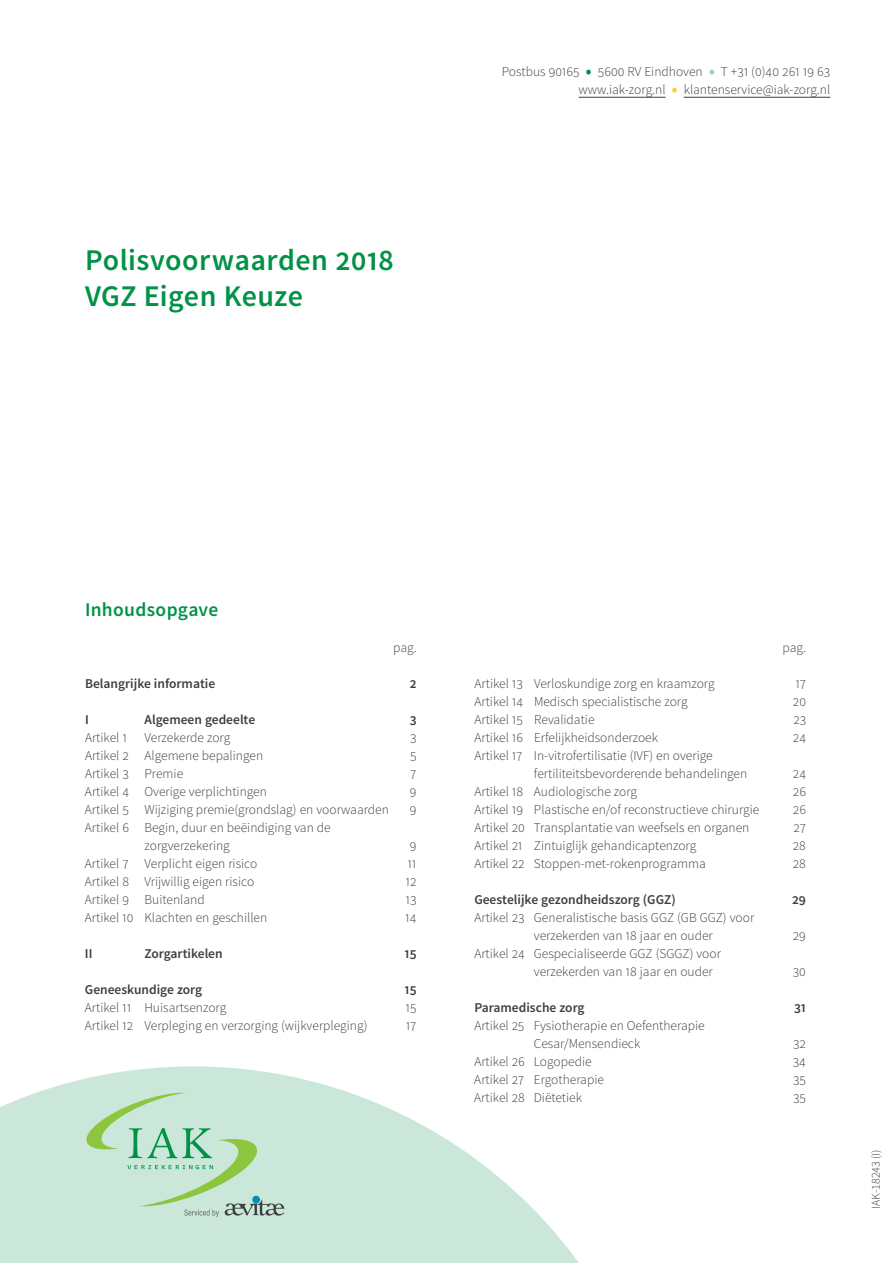
<style>
.page{position:relative;width:893px;height:1263px;background:#fff}
.page>*{position:absolute;margin:0;border:0;box-sizing:border-box;transform-origin:0 0}
.t1{font:600 30px/36px "Source Sans Pro";letter-spacing:.01em;color:#009247}
.t2{font:600 19.5px "Source Sans Pro";letter-spacing:.015em;color:#009247}
.t3{font:300 13.5px/18px "Source Sans Pro";color:#3e3e3f}
.t4{font:600 13.5px "Source Sans Pro";color:#3e3e3f}
.t5{font:300 12px "Source Sans Pro";color:#3e3e3f}
.s1{font-size:22.5px;color:#009247}
.s2{font-size:22.5px;color:#96d2b9}
.s3{font-size:22.5px;color:#fecd33}
</style>
<div class="page">
<svg style="left:0;top:1066px;width:579px;height:197px;fill:#cae7d9"></svg>
<hr style="left:579px;top:97px;width:87px;height:1px;background:#3e3e3f">
<hr style="left:684px;top:97px;width:146px;height:1px;background:#3e3e3f">
<svg style="left:86px;top:1093px;width:198px;height:124px;background:#bbdfc5"></svg>
<h1 class="t1" style="left:85px;top:242px;width:311px">Polisvoorwaarden 2018<br>VGZ Eigen Keuze</h1>
<p class="t3" style="left:502px;top:63px;width:330px;text-align:right">Postbus 90165 <span class="s1">•</span> 5600 RV Eindhoven <span class="s2">•</span> T +31 (0)40 261 19 63 www.iak-zorg.nl <span class="s3">•</span> klantenservice@iak-zorg.nl</p>
<h2 class="t2" style="left:85px;top:597px;width:135px">Inhoudsopgave</h2>
<p class="t3" style="left:393px;top:639px;width:25px">pag.</p>
<p class="t4" style="left:85px;top:675px;width:132px">Belangrijke informatie</p>
<p class="t4" style="left:410px;top:675px;width:8px">2</p>
<p class="t4" style="left:85px;top:711px;width:5px">I</p>
<p class="t4" style="left:145px;top:711px;width:112px">Algemeen gedeelte</p>
<p class="t4" style="left:410px;top:711px;width:8px">3</p>
<p class="t3" style="left:85px;top:729px;width:44px">Artikel 1</p>
<p class="t3" style="left:145px;top:729px;width:87px">Verzekerde zorg</p>
<p class="t3" style="left:410px;top:729px;width:8px">3</p>
<p class="t3" style="left:85px;top:747px;width:180px">Artikel 2 Algemene bepalingen</p>
<p class="t3" style="left:410px;top:747px;width:8px">5</p>
<p class="t3" style="left:85px;top:765px;width:100px">Artikel 3 Premie</p>
<p class="t3" style="left:410px;top:765px;width:8px">7</p>
<p class="t3" style="left:85px;top:783px;width:183px">Artikel 4 Overige verplichtingen</p>
<p class="t3" style="left:410px;top:783px;width:8px">9</p>
<p class="t3" style="left:85px;top:801px;width:305px">Artikel 5 Wijziging premie(grondslag) en voorwaarden</p>
<p class="t3" style="left:410px;top:801px;width:8px">9</p>
<p class="t3" style="left:144px;top:819px;width:188px;text-indent:-60px">Artikel 6 Begin, duur en beëindiging van de zorgverzekering</p>
<p class="t3" style="left:410px;top:837px;width:8px">9</p>
<p class="t3" style="left:85px;top:855px;width:174px">Artikel 7 Verplicht eigen risico</p>
<p class="t3" style="left:407px;top:855px;width:11px">11</p>
<p class="t3" style="left:85px;top:873px;width:171px">Artikel 8 Vrijwillig eigen risico</p>
<p class="t3" style="left:405px;top:873px;width:13px">12</p>
<p class="t3" style="left:85px;top:891px;width:121px">Artikel 9 Buitenland</p>
<p class="t3" style="left:405px;top:891px;width:13px">13</p>
<p class="t3" style="left:85px;top:909px;width:184px">Artikel 10 Klachten en geschillen</p>
<p class="t3" style="left:405px;top:909px;width:13px">14</p>
<p class="t4" style="left:85px;top:945px;width:9px">II</p>
<p class="t4" style="left:144px;top:945px;width:80px">Zorgartikelen</p>
<p class="t4" style="left:404px;top:945px;width:14px">15</p>
<p class="t4" style="left:85px;top:981px;width:119px">Geneeskundige zorg</p>
<p class="t4" style="left:404px;top:981px;width:14px">15</p>
<p class="t3" style="left:85px;top:999px;width:143px">Artikel 11 Huisartsenzorg</p>
<p class="t3" style="left:405px;top:999px;width:13px">15</p>
<p class="t3" style="left:85px;top:1017px;width:284px">Artikel 12 Verpleging en verzorging (wijkverpleging)</p>
<p class="t3" style="left:406px;top:1017px;width:12px">17</p>
<p class="t3" style="left:783px;top:639px;width:25px">pag.</p>
<p class="t3" style="left:474px;top:675px;width:242px">Artikel 13 Verloskundige zorg en kraamzorg</p>
<p class="t3" style="left:795px;top:675px;width:12px">17</p>
<p class="t3" style="left:474px;top:693px;width:215px">Artikel 14 Medisch specialistische zorg</p>
<p class="t3" style="left:793px;top:693px;width:15px">20</p>
<p class="t3" style="left:474px;top:711px;width:122px">Artikel 15 Revalidatie</p>
<p class="t3" style="left:793px;top:711px;width:14px">23</p>
<p class="t3" style="left:474px;top:729px;width:185px">Artikel 16 Erfelijkheidsonderzoek</p>
<p class="t3" style="left:793px;top:729px;width:15px">24</p>
<p class="t3" style="left:534px;top:747px;width:215px;text-indent:-60px">Artikel 17 In-vitrofertilisatie (IVF) en overige fertiliteitsbevorderende behandelingen</p>
<p class="t3" style="left:793px;top:765px;width:15px">24</p>
<p class="t3" style="left:474px;top:783px;width:164px">Artikel 18 Audiologische zorg</p>
<p class="t3" style="left:793px;top:783px;width:15px">26</p>
<p class="t3" style="left:474px;top:801px;width:286px">Artikel 19 Plastische en/of reconstructieve chirurgie</p>
<p class="t3" style="left:793px;top:801px;width:15px">26</p>
<p class="t3" style="left:474px;top:819px;width:277px">Artikel 20 Transplantatie van weefsels en organen</p>
<p class="t3" style="left:793px;top:819px;width:14px">27</p>
<p class="t3" style="left:474px;top:837px;width:223px">Artikel 21 Zintuiglijk gehandicaptenzorg</p>
<p class="t3" style="left:793px;top:837px;width:15px">28</p>
<p class="t3" style="left:474px;top:855px;width:233px">Artikel 22 Stoppen-met-rokenprogramma</p>
<p class="t3" style="left:793px;top:855px;width:15px">28</p>
<p class="t4" style="left:474px;top:891px;width:203px">Geestelijke gezondheidszorg (GGZ)</p>
<p class="t4" style="left:792px;top:891px;width:15px">29</p>
<p class="t3" style="left:534px;top:909px;width:222px;text-indent:-60px">Artikel 23 Generalistische basis GGZ (GB GGZ) voor verzekerden van 18 jaar en ouder</p>
<p class="t3" style="left:793px;top:927px;width:15px">29</p>
<p class="t3" style="left:534px;top:945px;width:189px;text-indent:-60px">Artikel 24 Gespecialiseerde GGZ (SGGZ) voor verzekerden van 18 jaar en ouder</p>
<p class="t3" style="left:793px;top:963px;width:15px">30</p>
<p class="t4" style="left:474px;top:999px;width:112px">Paramedische zorg</p>
<p class="t4" style="left:794px;top:999px;width:13px">31</p>
<p class="t3" style="left:474px;top:1017px;width:232px;text-align:center">Artikel 25 Fysiotherapie en Oefentherapie<br>Cesar/Mensendieck</p>
<p class="t3" style="left:793px;top:1035px;width:14px">32</p>
<p class="t3" style="left:474px;top:1053px;width:119px">Artikel 26 Logopedie</p>
<p class="t3" style="left:793px;top:1053px;width:15px">34</p>
<p class="t3" style="left:474px;top:1071px;width:131px">Artikel 27 Ergotherapie</p>
<p class="t3" style="left:793px;top:1071px;width:14px">35</p>
<p class="t3" style="left:474px;top:1089px;width:109px">Artikel 28 Diëtetiek</p>
<p class="t3" style="left:793px;top:1089px;width:14px">35</p>
<p class="t5" style="left:868px;top:1209px;width:61px;rotate:-90deg">IAK-18243 (I)</p>
</div>
